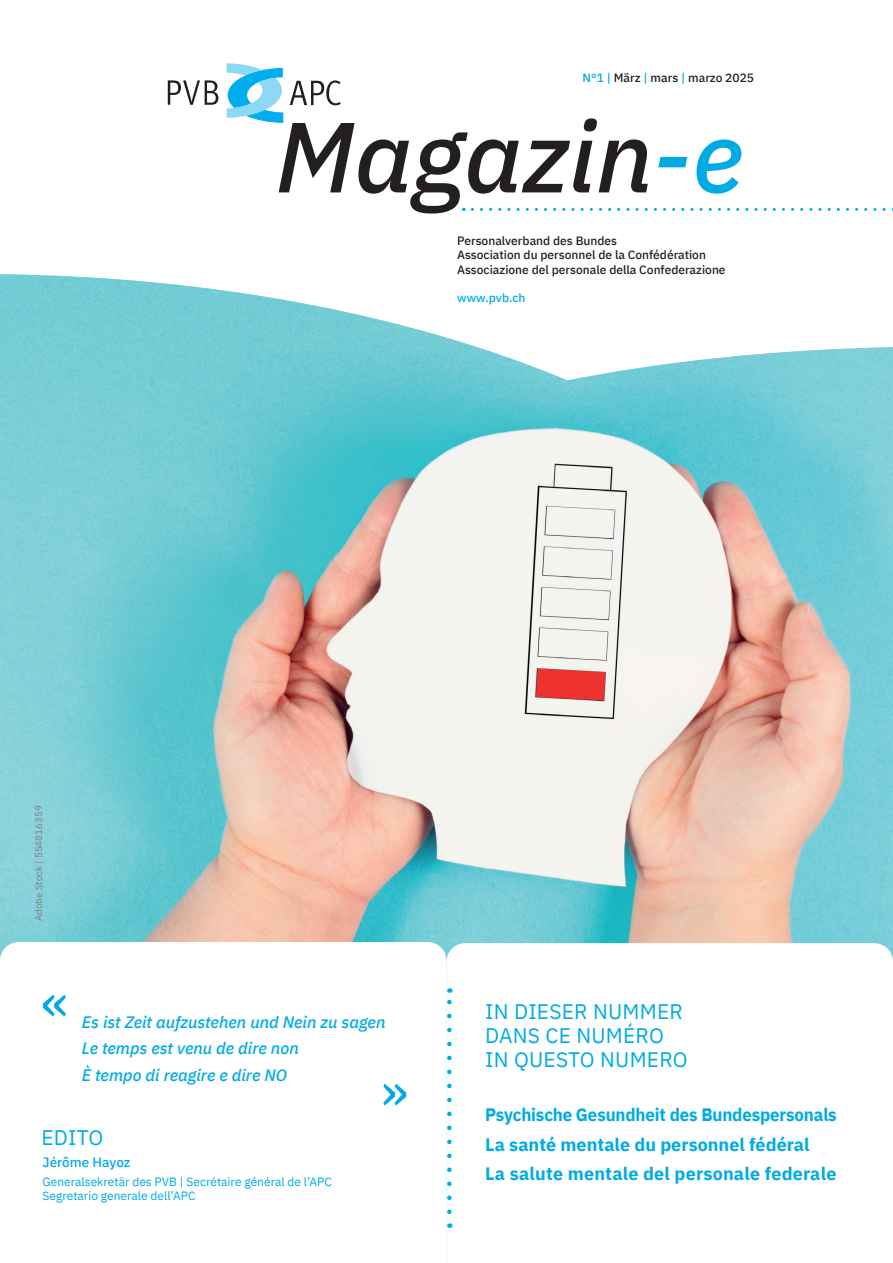
<style>
.page{position:relative;width:893px;height:1263px;background:#fff}
.page>*{position:absolute;margin:0;border:0;box-sizing:border-box;transform-origin:0 0}
.t1{font:italic 500 99.45px "IBM Plex Sans";color:#231f20}
.t2{font:54px "IBM Plex Sans";color:#00abe5}
.t3{font:21px/24px "IBM Plex Sans";letter-spacing:.01em;color:#00abe5}
.t4{font:700 18px/29.5px "IBM Plex Sans";color:#00abe5;scale:.94 1}
.t5{font:italic 500 16.5px/26.5px "IBM Plex Sans";color:#00abe5}
.t6{font:500 13.5px "IBM Plex Sans";color:#00abe5}
.t7{font:500 12px/14.4px "IBM Plex Sans";color:#231f20}
.t8{font:12px/14.4px "IBM Plex Sans";color:#00abe5}
.t9{font:500 12px "IBM Plex Sans";color:#00abe5}
.t10{font:9.75px "IBM Plex Sans";color:#808285}
.s1{color:#00abe5}
</style>
<div class="page">
<img style="left:0;top:274px;width:893px;height:669px">
<svg style="left:227px;top:63px;width:56px;height:59px"></svg>
<svg style="left:168px;top:80px;width:50px;height:25px"></svg>
<svg style="left:290px;top:80px;width:51px;height:25px"></svg>
<svg style="left:472px;top:208px;width:421px;height:3px"></svg>
<svg style="left:0;top:942px;width:446px;height:17px"></svg>
<svg style="left:446px;top:943px;width:447px;height:320px"></svg>
<hr style="left:892px;top:961px;width:1px;height:302px;background:#fff">
<svg style="left:447px;top:988px;width:5px;height:224px"></svg>
<p class="t7" style="left:583px;top:69px;width:173px"><span class="s1">N°1 |</span> März <span class="s1">|</span> mars <span class="s1">|</span> marzo 2025</p>
<h1 class="t1" style="left:275px;top:79px;width:469px">Magazin<span class="s1">-e</span></h1>
<p class="t7" style="left:457px;top:232px;width:270px">Personalverband des Bundes<br>Association du personnel de la Confédération<br>Associazione del personale della Confederazione</p>
<p class="t9" style="left:457px;top:289px;width:70px">www.pvb.ch</p>
<p class="t10" style="left:31px;top:921px;width:117px;rotate:-90deg">Adobe Stock | 554816359</p>
<h2 class="t2" style="left:41px;top:960px;width:29px">«</h2>
<h3 class="t5" style="left:82px;top:1007px;width:305px">Es ist Zeit aufzustehen und Nein zu sagen<br>Le temps est venu de dire non<br>È tempo di reagire e dire NO</h3>
<h2 class="t2" style="left:380px;top:1049px;width:29px">»</h2>
<h3 class="t3" style="left:41px;top:1124px;width:63px">EDITO</h3>
<p class="t6" style="left:43px;top:1152px;width:89px">Jérôme Hayoz</p>
<p class="t8" style="left:43px;top:1173px;width:291px">Generalsekretär des PVB | Secrétaire général de l’APC<br>Segretario generale dell’APC</p>
<h3 class="t3" style="left:485px;top:998px;width:204px">IN DIESER NUMMER<br>DANS CE NUMÉRO<br>IN QUESTO NUMERO</h3>
<h3 class="t4" style="left:485px;top:1098px;width:376px">Psychische Gesundheit des Bundespersonals<br>La santé mentale du personnel fédéral<br>La salute mentale del personale federale</h3>
</div>
